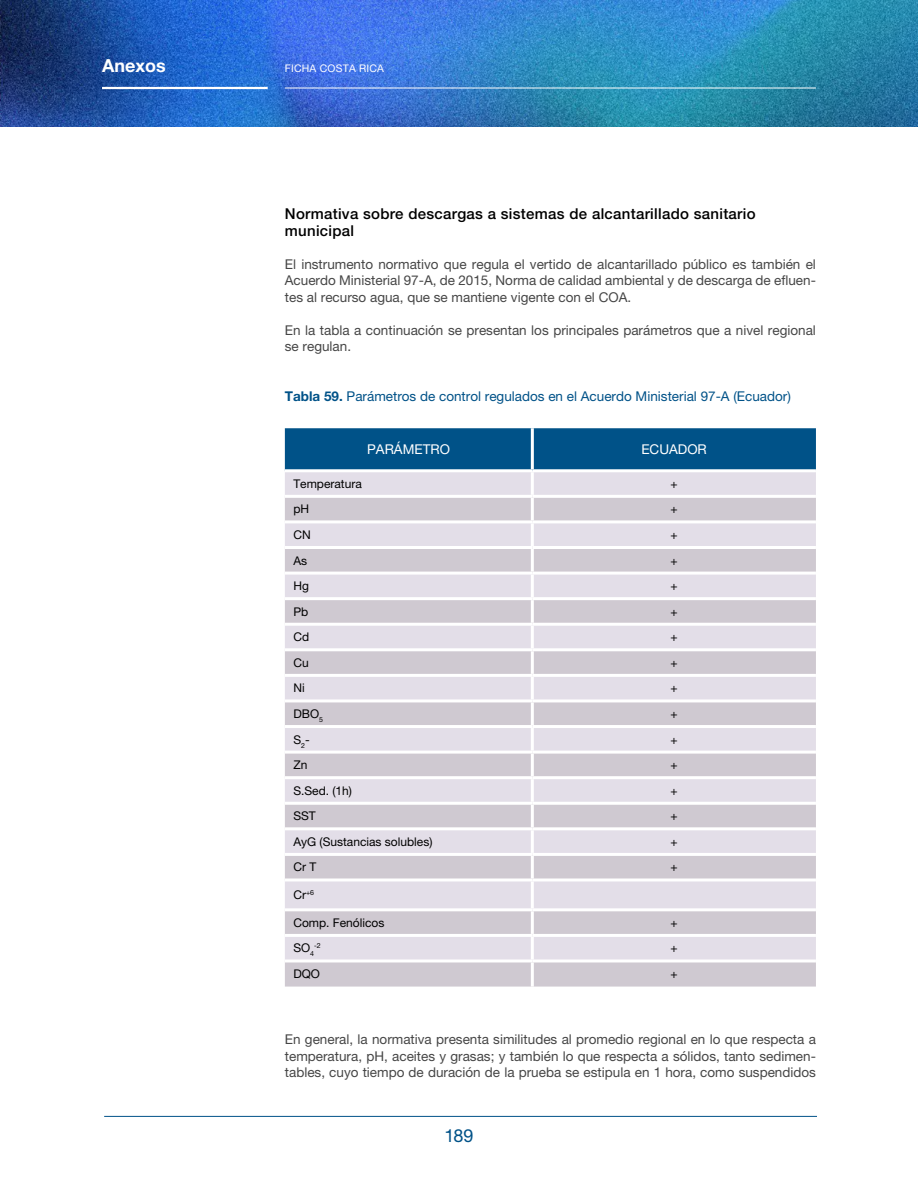
<style>
.page{position:relative;width:918px;height:1188px;background:#fff}
.page>*{position:absolute;margin:0;border:0;box-sizing:border-box;transform-origin:0 0}
.t1{font:700 18px "Helvetica Neue LT Pro";color:#fff}
.t2{font:18px "Helvetica Neue LT Pro";color:#005288}
.subsubtitulo{font:500 15px/16.5px "Helvetica Neue LT Std";letter-spacing:.02em;color:#000}
.t3{font:13.5px/16.5px "Helvetica Neue LT Pro";color:#464646;text-align:justify}
.titulo_tabla{font:13.5px "Helvetica Neue LT Pro";color:#005288}
.t4{font:13.5px "Helvetica Neue LT Pro";color:#fff}
.t5{font:12px "Helvetica Neue LT Pro";color:#000}
.t6{font:10.5px "Helvetica Neue LT Pro";letter-spacing:.02em;color:#fff}
.t7{font:7.05px "Helvetica Neue LT Pro";color:#000}
.s1{font-weight:700}
</style>
<div class="page">
<img style="left:0;top:0;width:918px;height:126px">
<hr style="left:285px;top:88px;width:531px;height:1px;background:#fff">
<hr style="left:102px;top:87px;width:166px;height:2px;background:#fff">
<hr style="left:104px;top:1116px;width:713px;height:1px;background:#005288">
<div style="left:285px;top:428px;width:531px;height:41px;background:#005288"></div>
<div style="left:285px;top:472px;width:531px;height:23px;background:#e3dee8"></div>
<svg style="left:285px;top:498px;width:531px;height:489px;fill:#cfc9d1"></svg>
<hr style="left:531px;top:428px;width:3px;height:41px;background:#fff">
<hr style="left:531px;top:472px;width:3px;height:23px;background:#fff">
<hr style="left:531px;top:498px;width:3px;height:22px;background:#fff">
<hr style="left:285px;top:520px;width:247px;height:3px;background:#fff">
<hr style="left:532px;top:520px;width:284px;height:3px;background:#fff">
<hr style="left:531px;top:523px;width:3px;height:23px;background:#fff">
<hr style="left:531px;top:575px;width:3px;height:22px;background:#fff">
<hr style="left:531px;top:626px;width:3px;height:22px;background:#fff">
<hr style="left:531px;top:677px;width:3px;height:22px;background:#fff">
<hr style="left:531px;top:728px;width:3px;height:23px;background:#fff">
<hr style="left:531px;top:779px;width:3px;height:23px;background:#fff">
<hr style="left:531px;top:830px;width:3px;height:23px;background:#fff">
<hr style="left:531px;top:881px;width:3px;height:27px;background:#fff">
<hr style="left:531px;top:937px;width:3px;height:22px;background:#fff">
<hr style="left:285px;top:546px;width:247px;height:3px;background:#fff">
<hr style="left:532px;top:546px;width:284px;height:3px;background:#fff">
<hr style="left:531px;top:549px;width:3px;height:23px;background:#fff">
<hr style="left:285px;top:572px;width:247px;height:3px;background:#fff">
<hr style="left:532px;top:572px;width:284px;height:3px;background:#fff">
<hr style="left:285px;top:597px;width:247px;height:3px;background:#fff">
<hr style="left:532px;top:597px;width:284px;height:3px;background:#fff">
<hr style="left:531px;top:600px;width:3px;height:23px;background:#fff">
<hr style="left:285px;top:623px;width:247px;height:3px;background:#fff">
<hr style="left:532px;top:623px;width:284px;height:3px;background:#fff">
<hr style="left:285px;top:648px;width:247px;height:3px;background:#fff">
<hr style="left:532px;top:648px;width:284px;height:3px;background:#fff">
<hr style="left:531px;top:651px;width:3px;height:23px;background:#fff">
<hr style="left:285px;top:674px;width:247px;height:3px;background:#fff">
<hr style="left:532px;top:674px;width:284px;height:3px;background:#fff">
<hr style="left:285px;top:699px;width:247px;height:3px;background:#fff">
<hr style="left:532px;top:699px;width:284px;height:3px;background:#fff">
<hr style="left:531px;top:702px;width:3px;height:23px;background:#fff">
<hr style="left:285px;top:725px;width:247px;height:3px;background:#fff">
<hr style="left:532px;top:725px;width:284px;height:3px;background:#fff">
<hr style="left:285px;top:751px;width:247px;height:3px;background:#fff">
<hr style="left:532px;top:751px;width:284px;height:3px;background:#fff">
<hr style="left:531px;top:754px;width:3px;height:22px;background:#fff">
<hr style="left:285px;top:776px;width:247px;height:3px;background:#fff">
<hr style="left:532px;top:776px;width:284px;height:3px;background:#fff">
<hr style="left:285px;top:802px;width:247px;height:3px;background:#fff">
<hr style="left:532px;top:802px;width:284px;height:3px;background:#fff">
<hr style="left:531px;top:805px;width:3px;height:22px;background:#fff">
<hr style="left:285px;top:827px;width:247px;height:3px;background:#fff">
<hr style="left:532px;top:827px;width:284px;height:3px;background:#fff">
<hr style="left:285px;top:853px;width:247px;height:3px;background:#fff">
<hr style="left:532px;top:853px;width:284px;height:3px;background:#fff">
<hr style="left:531px;top:856px;width:3px;height:22px;background:#fff">
<hr style="left:285px;top:878px;width:247px;height:3px;background:#fff">
<hr style="left:532px;top:878px;width:284px;height:3px;background:#fff">
<hr style="left:285px;top:908px;width:247px;height:3px;background:#fff">
<hr style="left:532px;top:908px;width:284px;height:3px;background:#fff">
<hr style="left:531px;top:911px;width:3px;height:23px;background:#fff">
<hr style="left:285px;top:934px;width:247px;height:3px;background:#fff">
<hr style="left:532px;top:934px;width:284px;height:3px;background:#fff">
<hr style="left:285px;top:959px;width:247px;height:3px;background:#fff">
<hr style="left:532px;top:959px;width:284px;height:3px;background:#fff">
<hr style="left:531px;top:962px;width:3px;height:25px;background:#fff">
<h1 class="t1" style="left:102px;top:55px;width:65px">Anexos</h1>
<p class="t6" style="left:285px;top:62px;width:101px">FICHA COSTA RICA</p>
<p class="subsubtitulo" style="left:285px;top:205px;width:472px">Normativa sobre descargas a sistemas de alcantarillado sanitario municipal</p>
<p class="t3" style="left:285px;top:255px;width:533px">El instrumento normativo que regula el vertido de alcantarillado público es también el Acuerdo Ministerial 97-A, de 2015, Norma de calidad ambiental y de descarga de efluen&shy;tes al recurso agua, que se mantiene vigente con el COA.</p>
<p class="t3" style="left:285px;top:321px;width:533px">En la tabla a continuación se presentan los principales parámetros que a nivel regional se regulan.</p>
<p class="titulo_tabla" style="left:285px;top:388px;width:508px"><span class="s1">Tabla 59.</span> Parámetros de control regulados en el Acuerdo Ministerial 97-A (Ecuador)</p>
<p class="t4" style="left:367px;top:441px;width:84px">PARÁMETRO</p>
<p class="t4" style="left:641px;top:441px;width:67px">ECUADOR</p>
<p class="t5" style="left:293px;top:476px;width:70px">Temperatura</p>
<p class="t5" style="left:671px;top:476px;width:9px">+</p>
<p class="t5" style="left:293px;top:502px;width:17px">pH</p>
<p class="t5" style="left:671px;top:502px;width:9px">+</p>
<p class="t5" style="left:293px;top:528px;width:19px">CN</p>
<p class="t5" style="left:671px;top:528px;width:9px">+</p>
<p class="t5" style="left:293px;top:553px;width:15px">As</p>
<p class="t5" style="left:671px;top:553px;width:9px">+</p>
<p class="t5" style="left:293px;top:579px;width:17px">Hg</p>
<p class="t5" style="left:671px;top:579px;width:9px">+</p>
<p class="t5" style="left:293px;top:604px;width:16px">Pb</p>
<p class="t5" style="left:671px;top:604px;width:9px">+</p>
<p class="t5" style="left:293px;top:630px;width:17px">Cd</p>
<p class="t5" style="left:671px;top:630px;width:9px">+</p>
<p class="t5" style="left:293px;top:655px;width:17px">Cu</p>
<p class="t5" style="left:671px;top:655px;width:9px">+</p>
<p class="t5" style="left:293px;top:681px;width:13px">Ni</p>
<p class="t5" style="left:671px;top:681px;width:9px">+</p>
<p class="t5" style="left:293px;top:707px;width:31px">DBO<sub>5</sub></p>
<p class="t5" style="left:671px;top:707px;width:9px">+</p>
<p class="t5" style="left:293px;top:732px;width:18px">S<sub>2</sub>-</p>
<p class="t5" style="left:671px;top:732px;width:9px">+</p>
<p class="t5" style="left:293px;top:758px;width:16px">Zn</p>
<p class="t5" style="left:671px;top:758px;width:9px">+</p>
<p class="t5" style="left:293px;top:783px;width:60px">S.Sed. (1h)</p>
<p class="t5" style="left:671px;top:783px;width:9px">+</p>
<p class="t5" style="left:293px;top:809px;width:24px">SST</p>
<p class="t5" style="left:671px;top:809px;width:9px">+</p>
<p class="t5" style="left:293px;top:834px;width:141px">AyG (Sustancias solubles)</p>
<p class="t5" style="left:671px;top:834px;width:9px">+</p>
<p class="t5" style="left:293px;top:860px;width:24px">Cr T</p>
<p class="t5" style="left:671px;top:860px;width:9px">+</p>
<p class="t5" style="left:293px;top:888px;width:22px">Cr<sup>+6</sup></p>
<p class="t5" style="left:293px;top:915px;width:93px">Comp. Fenólicos</p>
<p class="t5" style="left:671px;top:915px;width:9px">+</p>
<p class="t5" style="left:293px;top:941px;width:22px">SO<sub>4</sub></p>
<p class="t7" style="left:314px;top:942px;width:8px">-2</p>
<p class="t5" style="left:671px;top:941px;width:9px">+</p>
<p class="t5" style="left:293px;top:967px;width:28px">DQO</p>
<p class="t5" style="left:671px;top:967px;width:9px">+</p>
<p class="t3" style="left:285px;top:1031px;width:533px">En general, la normativa presenta similitudes al promedio regional en lo que respecta a temperatura, pH, aceites y grasas; y también lo que respecta a sólidos, tanto sedimen&shy;tables, cuyo tiempo de duración de la prueba se estipula en 1 hora, como suspendidos</p>
<h1 class="t2" style="left:445px;top:1125px;width:30px">189</h1>
</div>
